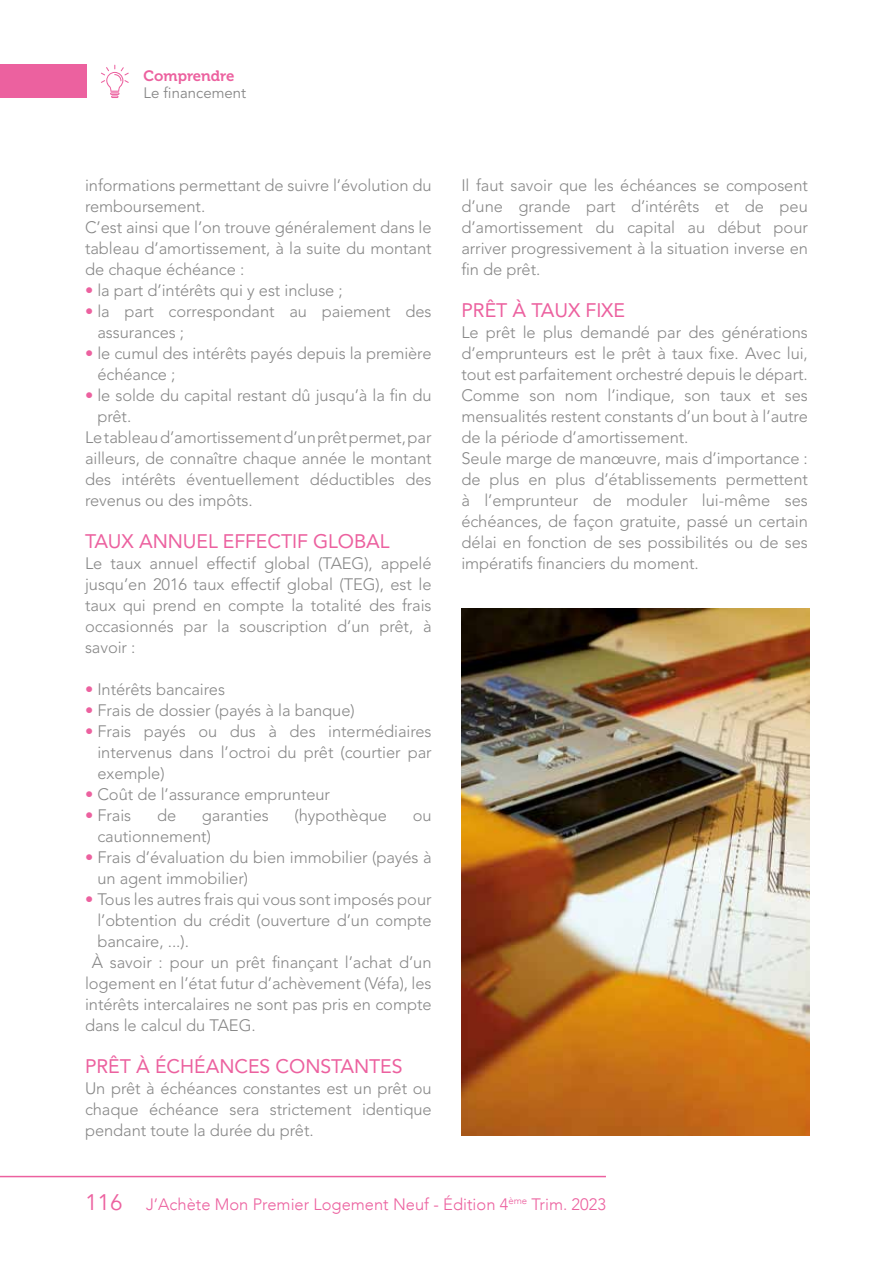
<style>
.page{position:relative;width:893px;height:1263px;background:#fff}
.page>*{position:absolute;margin:0;border:0;box-sizing:border-box;transform-origin:0 0}
.t1{font:19.5px "Avenir LT Std";letter-spacing:-.005em;color:#ec619f}
.t2{font:300 16.5px/21px "Avenir LT Std";letter-spacing:-.005em;color:#878787}
.t3{font:300 16.5px "Avenir";color:#ec619f}
.t4{font:15px "Avenir LT Std";color:#878787}
.t5{font:15px "Museo 700";color:#ec619f}
.s1{color:#ec619f}
.s2{font-weight:400;font-size:22.5px}
</style>
<div class="page">
<svg style="left:101px;top:65px;width:28px;height:33px"></svg>
<div style="left:0;top:65px;width:86px;height:33px;background:#ec619f"></div>
<hr style="left:0;top:1176px;width:606px;height:1px;background:#ec619f">
<img style="left:461px;top:608px;width:348px;height:527px">
<p class="t5" style="left:144px;top:68px;width:92px">Comprendre</p>
<p class="t4" style="left:144px;top:84px;width:104px">Le financement</p>
<p class="t2" style="left:85px;top:175px;width:348px">informations permettant de suivre l’évolution du remboursement.<br>C’est ainsi que l’on trouve généralement dans le tableau d’amortissement, à la suite du montant de chaque échéance :</p>
<p class="t2" style="left:85px;top:280px;width:259px"><span class="s1">•</span> la part d’intérêts qui y est incluse ;</p>
<p class="t2" style="left:97px;top:301px;width:336px;text-indent:-12px"><span class="s1">•</span> la part correspondant au paiement des assurances ;</p>
<p class="t2" style="left:97px;top:343px;width:336px;text-indent:-12px"><span class="s1">•</span> le cumul des intérêts payés depuis la première échéance ;</p>
<p class="t2" style="left:85px;top:385px;width:348px"><span class="s1">•</span> le solde du capital restant dû jusqu’à la fin du</p>
<p class="t2" style="left:97px;top:406px;width:35px">prêt.</p>
<p class="t2" style="left:85px;top:427px;width:348px">Le tableau d’amortissement d’un prêt permet, par</p>
<p class="t2" style="left:85px;top:448px;width:348px">ailleurs, de connaître chaque année le montant</p>
<p class="t2" style="left:85px;top:469px;width:348px">des intérêts éventuellement déductibles des</p>
<p class="t2" style="left:85px;top:490px;width:169px">revenus ou des impôts.</p>
<p class="t1" style="left:85px;top:530px;width:306px">TAUX ANNUEL EFFECTIF GLOBAL</p>
<p class="t2" style="left:85px;top:553px;width:348px;text-align:justify">Le taux annuel effectif global (TAEG), appelé jusqu’en 2016 taux effectif global (TEG), est le taux qui prend en compte la totalité des frais occasionnés par la souscription d’un prêt, à savoir :</p>
<p class="t2" style="left:85px;top:679px;width:141px"><span class="s1">•</span> Intérêts bancaires</p>
<p class="t2" style="left:85px;top:700px;width:271px"><span class="s1">•</span> Frais de dossier (payés à la banque)</p>
<p class="t2" style="left:97px;top:721px;width:336px;text-align:justify;text-indent:-12px"><span class="s1">•</span> Frais payés ou dus à des intermédiaires intervenus dans l’octroi du prêt (courtier par exemple)</p>
<p class="t2" style="left:85px;top:784px;width:247px"><span class="s1">•</span> Coût de l’assurance emprunteur</p>
<p class="t2" style="left:85px;top:805px;width:48px"><span class="s1">•</span> Frais</p>
<p class="t2" style="left:157px;top:805px;width:21px">de</p>
<p class="t2" style="left:202px;top:805px;width:68px">garanties</p>
<p class="t2" style="left:295px;top:805px;width:94px">(hypothèque</p>
<p class="t2" style="left:413px;top:805px;width:20px">ou</p>
<p class="t2" style="left:97px;top:826px;width:115px">cautionnement)</p>
<p class="t2" style="left:97px;top:847px;width:336px;text-indent:-12px"><span class="s1">•</span> Frais d’évaluation du bien immobilier (payés à un agent immobilier)</p>
<p class="t2" style="left:85px;top:889px;width:348px"><span class="s1">•</span> Tous les autres frais qui vous sont imposés pour</p>
<p class="t2" style="left:97px;top:910px;width:336px">l’obtention du crédit (ouverture d’un compte</p>
<p class="t2" style="left:97px;top:931px;width:93px">bancaire, ...).</p>
<p class="t2" style="left:92px;top:952px;width:341px">À savoir : pour un prêt finançant l’achat d’un</p>
<p class="t2" style="left:85px;top:973px;width:348px">logement en l’état futur d’achèvement (Véfa), les</p>
<p class="t2" style="left:85px;top:994px;width:348px">intérêts intercalaires ne sont pas pris en compte</p>
<p class="t2" style="left:85px;top:1015px;width:172px">dans le calcul du TAEG.</p>
<p class="t1" style="left:85px;top:1055px;width:319px">PRÊT À ÉCHÉANCES CONSTANTES</p>
<p class="t2" style="left:85px;top:1078px;width:348px;text-align:justify">Un prêt à échéances constantes est un prêt ou chaque échéance sera strictement identique pendant toute la durée du prêt.</p>
<p class="t2" style="left:461px;top:175px;width:348px;text-align:justify">Il faut savoir que les échéances se composent d’une grande part d’intérêts et de peu d’amortissement du capital au début pour arriver progressivement à la situation inverse en fin de prêt.</p>
<p class="t1" style="left:461px;top:299px;width:165px">PRÊT À TAUX FIXE</p>
<p class="t2" style="left:461px;top:322px;width:348px">Le prêt le plus demandé par des générations d’emprunteurs est le prêt à taux fixe. Avec lui, tout est parfaitement orchestré depuis le départ.<br>Comme son nom l’indique, son taux et ses mensualités restent constants d’un bout à l’autre de la période d’amortissement.<br>Seule marge de manœuvre, mais d’importance : de plus en plus d’établissements permettent à l’emprunteur de moduler lui-même ses échéances, de façon gratuite, passé un certain délai en fonction de ses possibilités ou de ses impératifs financiers du moment.</p>
<p class="t3" style="left:85px;top:1194px;width:522px"><span class="s2">116</span> J’Achète Mon Premier Logement Neuf - Édition 4<sup>ème</sup> Trim. 2023</p>
</div>
